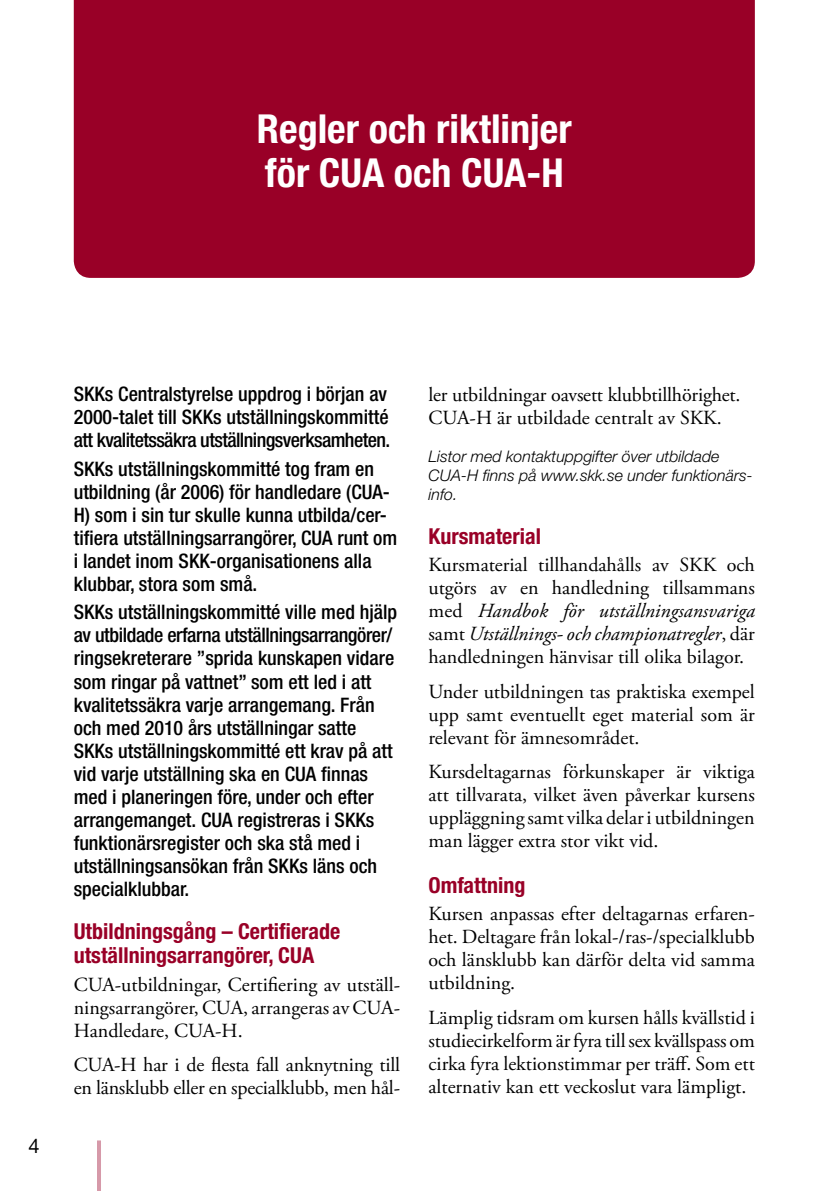
<style>
.page{position:relative;width:840px;height:1191px;background:#fff}
.page>*{position:absolute;margin:0;border:0;box-sizing:border-box;transform-origin:0 0}
.t1{font:700 condensed 40px/44px "Helvetica Neue LT Std";color:#fff}
.t2{font:700 condensed 22px/24px "Helvetica Neue LT Std";color:#990027}
.t3{font:20px/23px "Adobe Garamond Pro";color:#000;text-align:justify}
.t4{font:500 condensed 20px/23px "Helvetica Neue LT Std";color:#000}
.t5{font:20px "Helvetica Neue LT Std";color:#000}
.t6{font:italic 300 16px/19px "Helvetica Neue LT Std";color:#000}
.s1{font-style:italic}
</style>
<div class="page">
<hr style="left:97px;top:1140px;width:4px;height:51px;background:#d699a9">
<div style="left:74px;top:0;width:680px;height:278px;background:#990027"></div>
<h1 class="t1" style="left:257px;top:107px;width:316px">Regler och riktlinjer för CUA och CUA-H</h1>
<p class="t5" style="left:28px;top:1134px;width:13px">4</p>
<p class="t4" style="left:74px;top:382px;width:318px">SKKs Centralstyrelse uppdrog i början av<br>2000-talet till SKKs utställningskommitté att kvalitetssäkra utställningsverksamheten.</p>
<p class="t4" style="left:74px;top:457px;width:325px">SKKs utställningskommitté tog fram en utbildning (år 2006) för handledare (CUA-H) som i sin tur skulle kunna utbilda/cer&shy;tifiera utställningsarrangörer, CUA runt om i landet inom SKK-organisationens alla klubbar, stora som små.</p>
<p class="t4" style="left:74px;top:600px;width:325px">SKKs utställningskommitté ville med hjälp av utbildade erfarna utställningsarrangörer/ ringsekreterare ”sprida kunskapen vidare som ringar på vattnet” som ett led i att kvalitetssäkra varje arrangemang. Från och med 2010 års utställningar satte SKKs utställningskommitté ett krav på att vid varje utställning ska en CUA finnas med i planeringen före, under och efter arrangemanget. CUA registreras i SKKs funktionärsregister och ska stå med i utställningsansökan från SKKs läns och specialklubbar.</p>
<p class="t2" style="left:74px;top:919px;width:268px">Utbildningsgång – Certifierade utställningsarrangörer, CUA</p>
<p class="t3" style="left:74px;top:974px;width:327px">CUA-utbildningar, Certifiering av utställ&shy;ningsarrangörer, CUA, arrangeras av CUA-Handledare, CUA-H.</p>
<p class="t3" style="left:74px;top:1054px;width:328px">CUA-H har i de flesta fall anknytning till en länsklubb eller en specialklubb, men hål-</p>
<p class="t3" style="left:428px;top:384px;width:313px">ler utbildningar oavsett klubbtillhörighet.<br>CUA-H är utbildade centralt av SKK.</p>
<p class="t6" style="left:428px;top:446px;width:325px">Listor med kontaktuppgifter över utbildade<br>CUA-H finns på www.skk.se under funktionärs&shy;info.</p>
<p class="t2" style="left:428px;top:524px;width:114px">Kursmaterial</p>
<p class="t3" style="left:428px;top:554px;width:328px">Kursmaterial tillhandahålls av SKK och utgörs av en handledning tillsammans med <span class="s1">Handbok för utställningsansvariga </span>samt <span class="s1">Utställnings- och championatregler</span>, där handledningen hänvisar till olika bilagor.</p>
<p class="t3" style="left:428px;top:680px;width:328px">Under utbildningen tas praktiska exempel upp samt eventuellt eget material som är relevant för ämnesområdet.</p>
<p class="t3" style="left:428px;top:761px;width:328px">Kursdeltagarnas förkunskaper är viktiga att tillvarata, vilket även påverkar kursens uppläggning samt vilka delar i utbildningen man lägger extra stor vikt vid.</p>
<p class="t2" style="left:428px;top:872px;width:98px">Omfattning</p>
<p class="t3" style="left:428px;top:903px;width:327px">Kursen anpassas efter deltagarnas erfaren&shy;het. Deltagare från lokal-/ras-/specialklubb och länsklubb kan därför delta vid samma utbildning.</p>
<p class="t3" style="left:428px;top:1006px;width:328px">Lämplig tidsram om kursen hålls kvällstid i studiecirkelform är fyra till sex kvällspass om cirka fyra lektionstimmar per träff. Som ett alternativ kan ett veckoslut vara lämpligt.</p>
</div>
